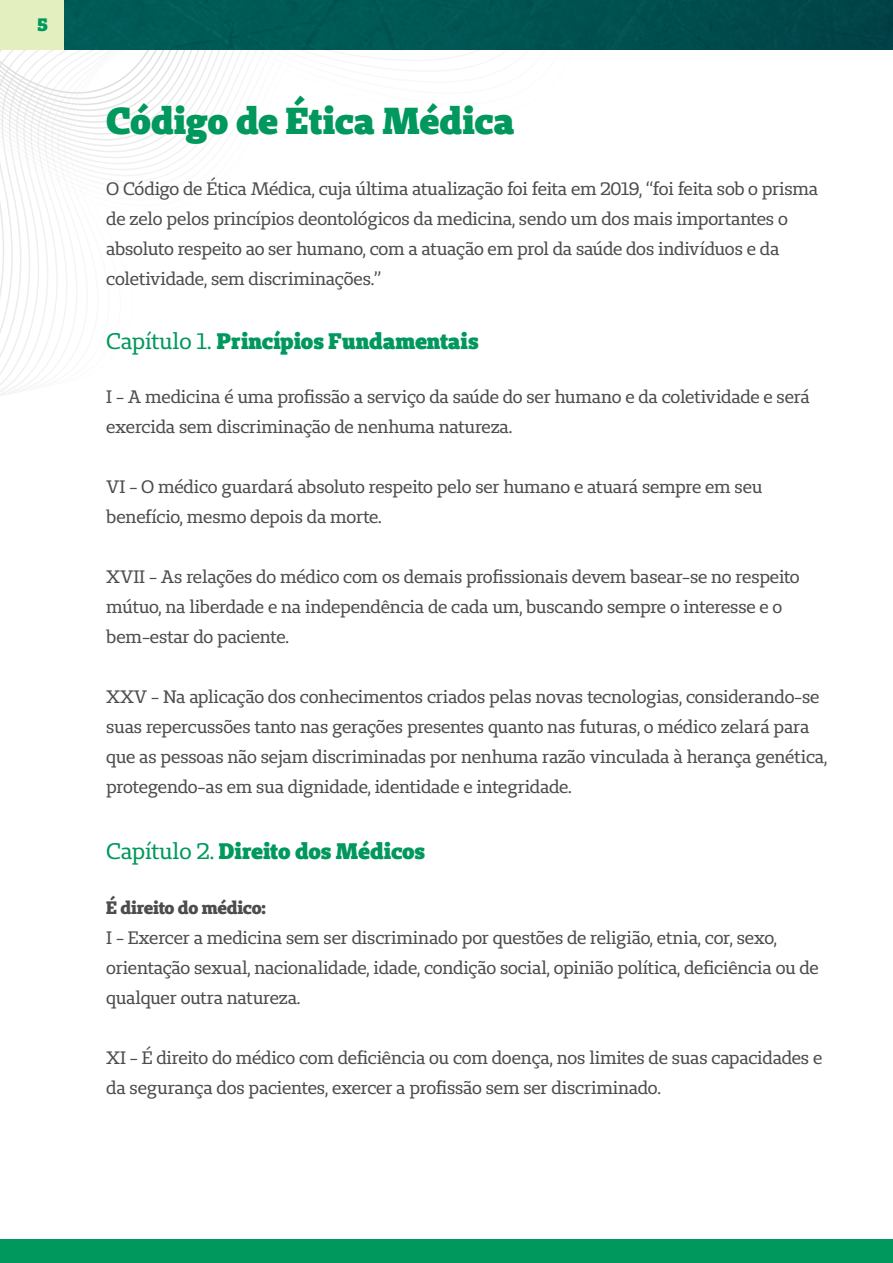
<style>
.page{position:relative;width:893px;height:1263px;background:#fff}
.page>*{position:absolute;margin:0;border:0;box-sizing:border-box;transform-origin:0 0}
.t1{font:900 37.5px "Unimed Slab";letter-spacing:-.01em;color:#00985c}
.t2{font:900 22.5px "Unimed Slab";letter-spacing:-.01em;color:#00985c}
.t3{font:18px/30px "Unimed Slab";letter-spacing:-.015em;color:#4d4d4f}
.t4{font:800 18px "Unimed Slab";letter-spacing:-.025em;color:#4d4d4f}
.t5{font:900 18px "Unimed Slab";color:#00985c}
.s1{font-weight:400}
</style>
<div class="page">
<svg style="left:0;top:218px;width:67px;height:178px"></svg>
<svg style="left:0;top:153px;width:161px;height:58px"></svg>
<svg style="left:21px;top:163px;width:153px;height:6px"></svg>
<svg style="left:13px;top:158px;width:169px;height:5px"></svg>
<svg style="left:5px;top:153px;width:183px;height:5px"></svg>
<svg style="left:0;top:50px;width:272px;height:99px"></svg>
<img style="left:64px;top:0;width:829px;height:50px">
<div style="left:0;top:0;width:64px;height:50px;background:#e4efc0"></div>
<div style="left:0;top:1239px;width:893px;height:24px;background:#00985c"></div>
<p class="t5" style="left:37px;top:13px;width:12px">5</p>
<h1 class="t1" style="left:106px;top:96px;width:410px">Código de Ética Médica</h1>
<p class="t3" style="left:106px;top:173px;width:713px">O Código de Ética Médica, cuja última atualização foi feita em 2019, “foi feita sob o prisma de zelo pelos princípios deontológicos da medicina, sendo um dos mais importantes o absoluto respeito ao ser humano, com a atuação em prol da saúde dos indivíduos e da coletividade, sem discriminações.”</p>
<p class="t2" style="left:106px;top:326px;width:374px"><span class="s1">Capítulo 1.</span> Princípios Fundamentais</p>
<p class="t3" style="left:106px;top:382px;width:705px">I - A medicina é uma profissão a serviço da saúde do ser humano e da coletividade e será exercida sem discriminação de nenhuma natureza.</p>
<p class="t3" style="left:106px;top:472px;width:657px">VI - O médico guardará absoluto respeito pelo ser humano e atuará sempre em seu benefício, mesmo depois da morte.</p>
<p class="t3" style="left:106px;top:562px;width:695px">XVII - As relações do médico com os demais profissionais devem basear-se no respeito mútuo, na liberdade e na independência de cada um, buscando sempre o interesse e o bem-estar do paciente.</p>
<p class="t3" style="left:106px;top:682px;width:722px">XXV - Na aplicação dos conhecimentos criados pelas novas tecnologias, considerando-se suas repercussões tanto nas gerações presentes quanto nas futuras, o médico zelará para que as pessoas não sejam discriminadas por nenhuma razão vinculada à herança genética, protegendo-as em sua dignidade, identidade e integridade.</p>
<p class="t2" style="left:106px;top:836px;width:320px"><span class="s1">Capítulo 2.</span> Direito dos Médicos</p>
<p class="t4" style="left:106px;top:895px;width:161px">É direito do médico:</p>
<p class="t3" style="left:106px;top:922px;width:714px">I - Exercer a medicina sem ser discriminado por questões de religião, etnia, cor, sexo, orientação sexual, nacionalidade, idade, condição social, opinião política, deficiência ou de qualquer outra natureza.</p>
<p class="t3" style="left:106px;top:1042px;width:717px">XI - É direito do médico com deficiência ou com doença, nos limites de suas capacidades e da segurança dos pacientes, exercer a profissão sem ser discriminado.</p>
</div>
